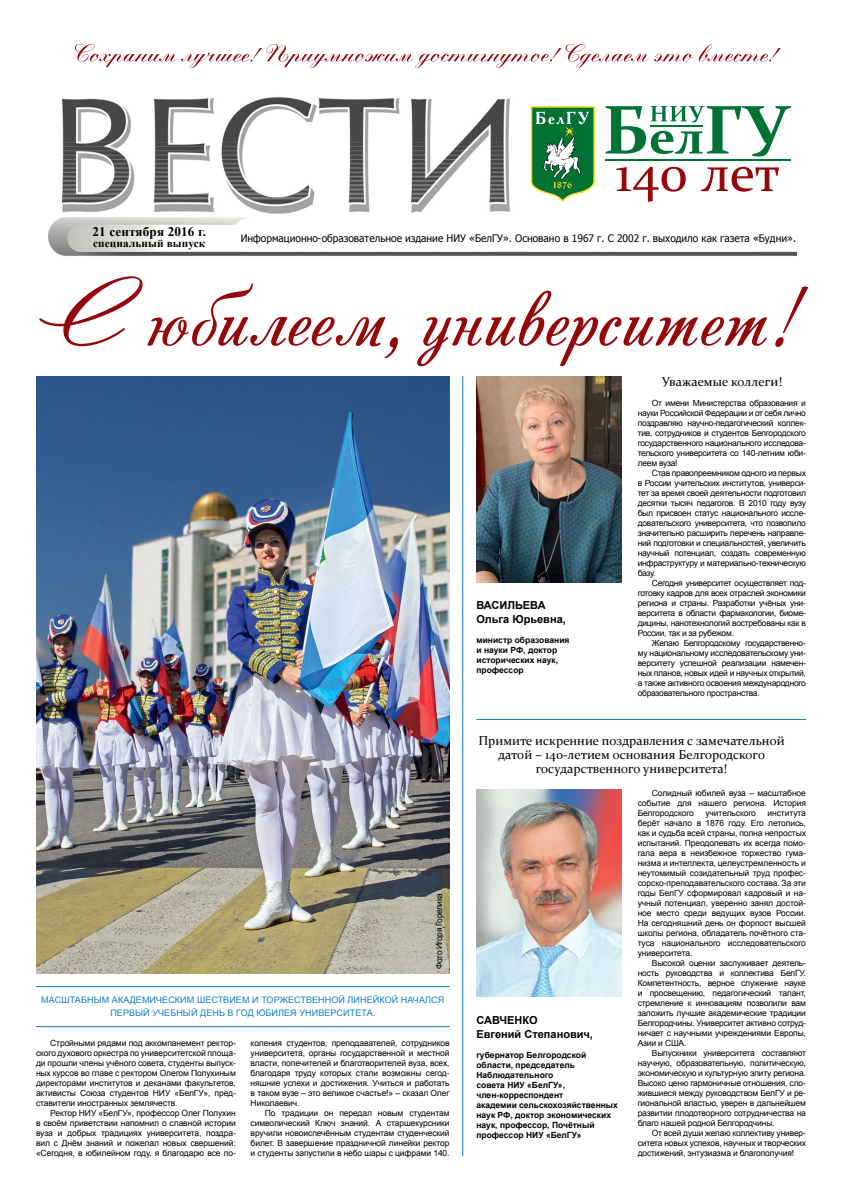
<style>
.page{position:relative;width:842px;height:1191px;background:#fff}
.page>*{position:absolute;margin:0;border:0;box-sizing:border-box;transform-origin:0 0}
.t1{font:92.4px "Andantinoscript";color:#94070a}
.t2{font:700 13.2px "Times New Roman";letter-spacing:.01em;color:#000}
.t3{font:13px/14px "Constantia";color:#000;text-align:center}
.t4{font:700 11.3px "Times New Roman";letter-spacing:.01em;color:#000}
.t5{font:700 11px/13.2px "Arial";color:#000}
.t6{font:10.4px "Tahoma";color:#000}
.t7{font:9px/13px "Arial";letter-spacing:.01em;color:#0f7dc2;text-align:center}
.t8{font:8.5px/10px "Arial";letter-spacing:-.02em;color:#000;text-align:justify}
.t9{font:700 8.5px/10px "Arial";color:#000}
.t10{font:8.5px "Arial";letter-spacing:-.04em;color:#000}
.s1{font-size:11px}
</style>
<div class="page">
<img style="left:36px;top:376px;width:414px;height:597px">
<hr style="left:462px;top:376px;width:1px;height:780px;background:#0f7dc2">
<hr style="left:476px;top:719px;width:330px;height:1px;background:#0f7dc2">
<img style="left:476px;top:789px;width:146px;height:207px">
<img style="left:476px;top:376px;width:146px;height:206px">
<img style="left:49px;top:97px;width:747px;height:159px">
<svg style="left:75px;top:44px;width:706px;height:24px"></svg>
<hr style="left:36px;top:1026px;width:414px;height:1px;background:#0f7dc2">
<hr style="left:36px;top:986px;width:414px;height:1px;background:#0f7dc2">
<svg style="left:616px;top:167px;width:70px;height:35px"></svg>
<svg style="left:701px;top:167px;width:78px;height:25px"></svg>
<svg style="left:531px;top:106px;width:64px;height:96px"></svg>
<svg style="left:605px;top:106px;width:186px;height:50px"></svg>
<hr style="left:605px;top:159px;width:186px;height:2px;background:#007234">
<hr style="left:651px;top:125px;width:52px;height:2px;background:#007234">
<h2 class="t2" style="left:92px;top:222px;width:115px">21 сентября 2016 г.</h2>
<h3 class="t4" style="left:93px;top:236px;width:114px">специальный выпуск</h3>
<p class="t6" style="left:241px;top:231px;width:557px">Информационно-образовательное издание НИУ «БелГУ». Основано в 1967 г. С 2002 г. выходило как газета «Будни»<span class="s1">.</span></p>
<h1 class="t1" style="left:36px;top:255px;width:764px">С юбилеем, университет!</h1>
<h3 class="t3" style="left:662px;top:374px;width:122px">Уважаемые коллеги!</h3>
<p class="t5" style="left:476px;top:599px;width:91px">ВАСИЛЬЕВА<br>Ольга Юрьевна,</p>
<p class="t9" style="left:476px;top:635px;width:95px">министр образования и науки РФ, доктор исторических наук, профессор</p>
<p class="t8" style="left:638px;top:398px;width:170px;text-indent:14px">От имени Министерства образования и науки Российской Федерации и от себя лично поздравляю научно-педагогический коллек&shy;тив, сотрудников и студентов Белгородского государственного национального исследова&shy;тельского университета со 140-летним юби&shy;леем вуза!</p>
<p class="t8" style="left:638px;top:468px;width:170px;text-indent:14px">Став правопреемником одного из первых в России учительских институтов, универси&shy;тет за время своей деятельности подготовил десятки тысяч педагогов. В 2010 году вузу был присвоен статус национального иссле&shy;довательского университета, что позволило значительно расширить перечень направле&shy;ний подготовки и специальностей, увеличить научный потенциал, создать современную инфраструктуру и материально-техническую базу.</p>
<p class="t8" style="left:638px;top:578px;width:170px;text-indent:14px">Сегодня университет осуществляет под&shy;готовку кадров для всех отраслей экономики региона и страны. Разработки учёных уни&shy;верситета в области фармакологии, биоме&shy;дицины, нанотехнологий востребованы как в России, так и за рубежом.</p>
<p class="t8" style="left:638px;top:638px;width:170px;text-indent:14px">Желаю Белгородскому государственно&shy;му национальному исследовательскому уни&shy;верситету успешной реализации намечен&shy;ных планов, новых идей и научных открытий, а также активного освоения международного образовательного пространства.</p>
<p class="t10" style="left:433px;top:969px;width:77px;rotate:-90deg">Фото Игоря Горелика</p>
<p class="t7" style="left:41px;top:993px;width:405px">МАСШТАБНЫМ АКАДЕМИЧЕСКИМ ШЕСТВИЕМ И ТОРЖЕСТВЕННОЙ ЛИНЕЙКОЙ НАЧАЛСЯ<br>ПЕРВЫЙ УЧЕБНЫЙ ДЕНЬ В ГОД ЮБИЛЕЯ УНИВЕРСИТЕТА.</p>
<p class="t8" style="left:251px;top:1038px;width:200px">коления студентов, преподавателей, сотрудников университета, органы государственной и местной власти, попечителей и благотворителей вуза, всех, благодаря труду которых стали возможны сегод&shy;няшние успехи и достижения. Учиться и работать в таком вузе – это великое счастье!» – сказал Олег Николаевич.</p>
<p class="t8" style="left:251px;top:1108px;width:200px;text-indent:14px">По традиции он передал новым студентам символический Ключ знаний. А старшекурсники вручили новоиспечённым студентам студенческий билет. В завершение праздничной линейки ректор и студенты запустили в небо шары с цифрами 140.</p>
<p class="t8" style="left:36px;top:1038px;width:201px;text-indent:14px">Стройными рядами под аккомпанемент ректор&shy;ского духового оркестра по университетской площа&shy;ди прошли члены учёного совета, студенты выпуск&shy;ных курсов во главе с ректором Олегом Полухиным директорами институтов и деканами факультетов, активисты Союза студентов НИУ «БелГУ», пред&shy;ставители иностранных землячеств.</p>
<p class="t8" style="left:36px;top:1108px;width:201px;text-indent:14px">Ректор НИУ «БелГУ», профессор Олег Полухин в своём приветствии напомнил о славной истории вуза и добрых традициях университета, поздра&shy;вил с Днём знаний и пожелал новых свершений: «Сегодня, в юбилейном году, я благодарю все по-</p>
<h3 class="t3" style="left:478px;top:733px;width:308px">Примите искренние поздравления с замечательной датой – 140-летием основания Белгородского государственного университета!</h3>
<p class="t5" style="left:476px;top:1014px;width:118px">САВЧЕНКО<br>Евгений Степанович,</p>
<p class="t9" style="left:476px;top:1049px;width:143px">губернатор Белгородской области, председатель<br>Наблюдательного<br>совета НИУ «БелГУ», член-корреспондент<br>академии сельскохозяйственных наук РФ, доктор экономических наук, профессор, Почётный профессор НИУ «БелГУ»</p>
<p class="t8" style="left:638px;top:788px;width:170px;text-indent:14px">Солидный юбилей вуза – масштабное событие для нашего региона. История Белгородского</p>
<p class="t8" style="left:638px;top:808px;width:170px;text-indent:130px">института берёт начало в 1876 году. Его летопись, как и судьба всей страны, полна непростых испытаний. Преодолевать их всегда помо&shy;гала вера в неизбежное торжество гума&shy;низма и интеллекта, целеустремленность и неутомимый созидательный труд профес&shy;сорско-преподавательского состава. За эти годы БелГУ сформировал кадровый и на&shy;учный потенциал, уверенно занял достой&shy;ное место среди ведущих вузов России.<br>На сегодняшний день он форпост высшей школы региона, обладатель почётного ста&shy;туса национального исследовательского университета.</p>
<p class="t8" style="left:638px;top:958px;width:170px;text-indent:14px">Высокой оценки заслуживает деятель&shy;ность руководства и коллектива БелГУ.<br>Компетентность, верное служение науке и просвещению, педагогический талант, стремление к инновациям позволили вам заложить лучшие академические традиции Белгородчины. Университет активно сотруд&shy;ничает с научными учреждениями Европы, Азии и США.</p>
<p class="t8" style="left:638px;top:1048px;width:170px;text-indent:14px">Выпускники университета составляют научную, образовательную, политическую, экономическую и культурную элиту региона.<br>Высоко ценю гармоничные отношения, сло&shy;жившиеся между руководством БелГУ и ре&shy;гиональной властью, уверен в дальнейшем развитии плодотворного сотрудничества на благо нашей родной Белгородчины.</p>
<p class="t8" style="left:638px;top:1128px;width:170px;text-indent:14px">От всей души желаю коллективу универ&shy;ситета новых успехов, научных и творческих достижений, энтузиазма и благополучия!</p>
<p class="t8" style="left:705px;top:808px;width:52px">учительского</p>
</div>
